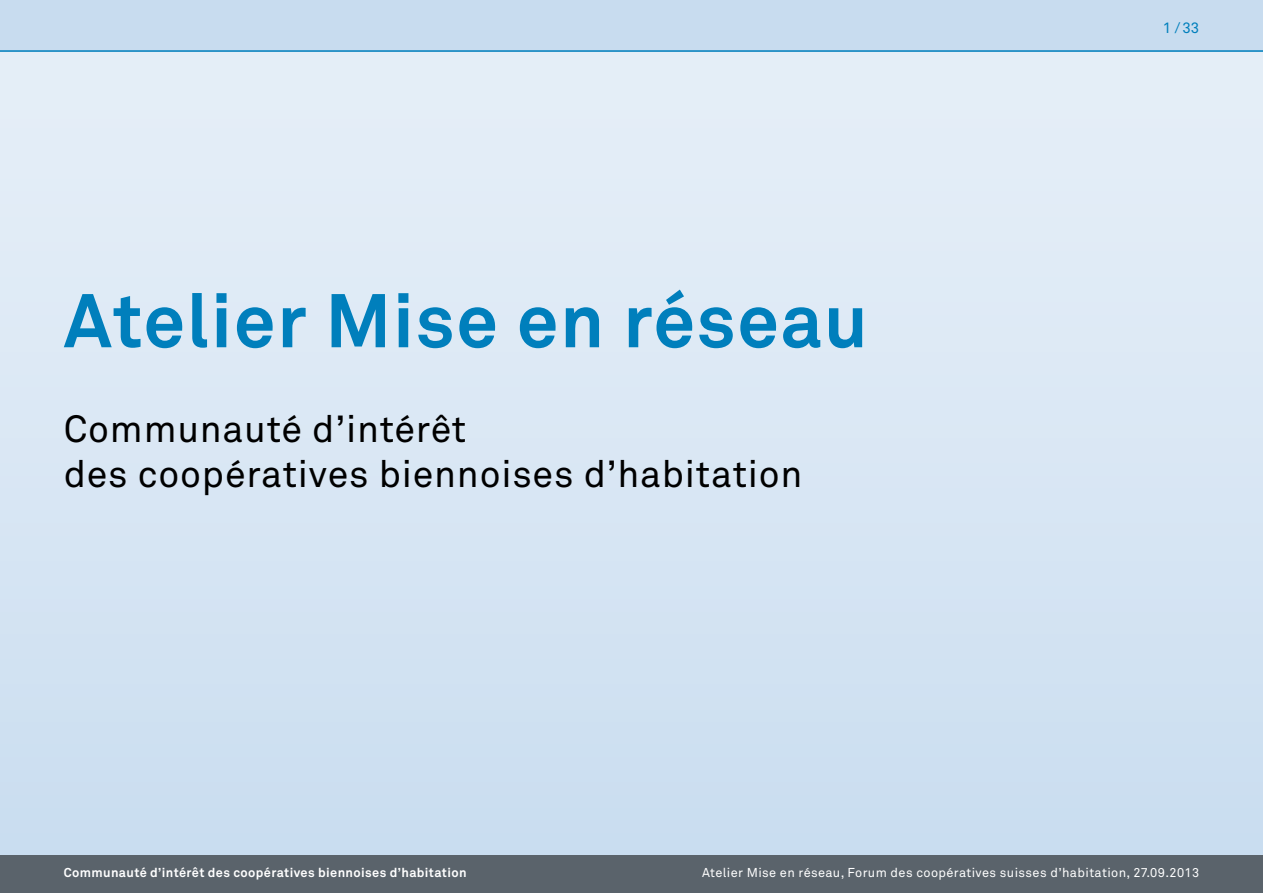
<style>
.page{position:relative;width:1263px;height:893px;background:#fff}
.page>*{position:absolute;margin:0;border:0;box-sizing:border-box;transform-origin:0 0}
.t1{font:700 75px "Akkurat";letter-spacing:.02em;color:#007fbc}
.t2{font:37.5px/45px "Akkurat";letter-spacing:.02em;color:#000}
.t3{font:15px "Akkurat";color:#007fbc}
.t4{font:12.75px "Akkurat";letter-spacing:.03em;color:#fff}
.t5{font:700 12.75px "Akkurat";letter-spacing:.03em;color:#fff}
</style>
<div class="page">
<div style="left:0;top:52px;width:1263px;height:805px;background:linear-gradient(to bottom,#e7f0f8,#caddf0)"></div>
<div style="left:0;top:0;width:1263px;height:52px;background:#c8dcef"></div>
<div style="left:0;top:855px;width:1263px;height:38px;background:#5a636b"></div>
<hr style="left:0;top:50px;width:1263px;height:2px;background:#007fbc">
<h1 class="t1" style="left:64px;top:274px;width:806px">Atelier Mise en réseau</h1>
<h2 class="t2" style="left:64px;top:405px;width:740px">Communauté d’intérêt<br>des coopératives biennoises d’habitation</h2>
<p class="t3" style="left:1163px;top:18px;width:38px">1/33</p>
<p class="t5" style="left:64px;top:864px;width:404px">Communauté d’intérêt des coopératives biennoises d’habitation</p>
<p class="t4" style="left:702px;top:864px;width:499px">Atelier Mise en réseau, Forum des coopératives suisses d’habitation, 27.09.2013</p>
</div>
